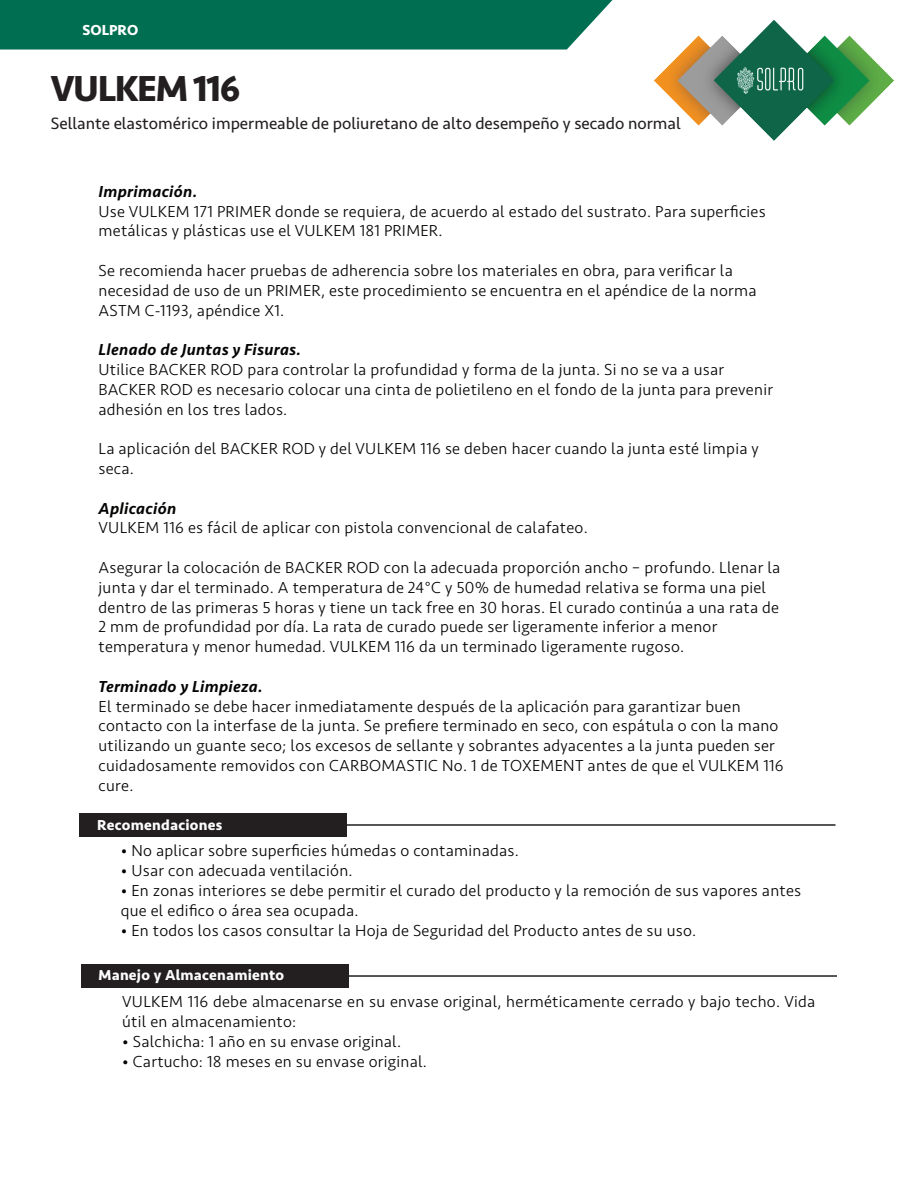
<style>
.page{position:relative;width:918px;height:1188px;background:#fff}
.page>*{position:absolute;margin:0;border:0;box-sizing:border-box;transform-origin:0 0}
.t1{font:700 37.5px "Seravek";letter-spacing:-.04em;color:#231f20}
.t2{font:17.1px "Seravek";color:#231f20}
.t3{font:300 16.5px/19.8px "Seravek";letter-spacing:.015em;color:#040503}
.t4{font:italic 500 16.5px "Seravek";letter-spacing:.015em;color:#040503}
.t5{font:700 15px "Seravek";letter-spacing:.015em;color:#fdfdfd}
.t6{font:700 15px "Seravek";color:#fff}
</style>
<div class="page">
<div style="left:79px;top:813px;width:268px;height:24px;background:#231f20"></div>
<hr style="left:343px;top:824px;width:492px;height:2px;background:#231f20">
<div style="left:0;top:0;width:612px;height:50px;background:#006e51"></div>
<img style="left:655px;top:20px;width:238px;height:120px">
<div style="left:81px;top:964px;width:268px;height:24px;background:#231f20"></div>
<hr style="left:344px;top:975px;width:493px;height:2px;background:#231f20">
<p class="t6" style="left:82px;top:18px;width:57px">SOLPRO</p>
<h1 class="t1" style="left:51px;top:58px;width:191px">VULKEM 116</h1>
<p class="t2" style="left:51px;top:110px;width:631px">Sellante elastomérico impermeable de poliuretano de alto desempeño y secado normal</p>
<p class="t4" style="left:99px;top:181px;width:100px">Imprimación.</p>
<p class="t3" style="left:99px;top:201px;width:669px">Use VULKEM 171 PRIMER donde se requiera, de acuerdo al estado del sustrato. Para superficies metálicas y plásticas use el VULKEM 181 PRIMER.</p>
<p class="t3" style="left:99px;top:261px;width:660px">Se recomienda hacer pruebas de adherencia sobre los materiales en obra, para verificar la necesidad de uso de un PRIMER, este procedimiento se encuentra en el apéndice de la norma<br>ASTM C-1193, apéndice X1.</p>
<p class="t4" style="left:99px;top:339px;width:204px">Llenado de Juntas y Fisuras.</p>
<p class="t3" style="left:99px;top:360px;width:676px">Utilice BACKER ROD para controlar la profundidad y forma de la junta. Si no se va a usar<br>BACKER ROD es necesario colocar una cinta de polietileno en el fondo de la junta para prevenir adhesión en los tres lados.</p>
<p class="t3" style="left:99px;top:439px;width:662px">La aplicación del BACKER ROD y del VULKEM 116 se deben hacer cuando la junta esté limpia y seca.</p>
<p class="t4" style="left:99px;top:498px;width:79px">Aplicación</p>
<p class="t3" style="left:99px;top:518px;width:491px">VULKEM 116 es fácil de aplicar con pistola convencional de calafateo.</p>
<p class="t3" style="left:99px;top:558px;width:683px">Asegurar la colocación de BACKER ROD con la adecuada proporción ancho – profundo. Llenar la junta y dar el terminado. A temperatura de 24°C y 50% de humedad relativa se forma una piel dentro de las primeras 5 horas y tiene un tack free en 30 horas. El curado continúa a una rata de 2 mm de profundidad por día. La rata de curado puede ser ligeramente inferior a menor temperatura y menor humedad. VULKEM 116 da un terminado ligeramente rugoso.</p>
<p class="t4" style="left:99px;top:676px;width:166px">Terminado y Limpieza.</p>
<p class="t3" style="left:99px;top:696px;width:687px">El terminado se debe hacer inmediatamente después de la aplicación para garantizar buen contacto con la interfase de la junta. Se prefiere terminado en seco, con espátula o con la mano utilizando un guante seco; los excesos de sellante y sobrantes adyacentes a la junta pueden ser cuidadosamente removidos con CARBOMASTIC No. 1 de TOXEMENT antes de que el VULKEM 116 cure.</p>
<p class="t5" style="left:97px;top:813px;width:127px">Recomendaciones</p>
<p class="t3" style="left:121px;top:841px;width:400px">• No aplicar sobre superficies húmedas o contaminadas.</p>
<p class="t3" style="left:121px;top:861px;width:233px">• Usar con adecuada ventilación.</p>
<p class="t3" style="left:121px;top:881px;width:682px">• En zonas interiores se debe permitir el curado del producto y la remoción de sus vapores antes que el edifico o área sea ocupada.</p>
<p class="t3" style="left:121px;top:920px;width:577px">• En todos los casos consultar la Hoja de Seguridad del Producto antes de su uso.</p>
<p class="t5" style="left:99px;top:963px;width:187px">Manejo y Almacenamiento</p>
<p class="t3" style="left:122px;top:992px;width:695px">VULKEM 116 debe almacenarse en su envase original, herméticamente cerrado y bajo techo. Vida útil en almacenamiento:</p>
<p class="t3" style="left:122px;top:1032px;width:281px">• Salchicha: 1 año en su envase original.</p>
<p class="t3" style="left:122px;top:1052px;width:306px">• Cartucho: 18 meses en su envase original.</p>
</div>
